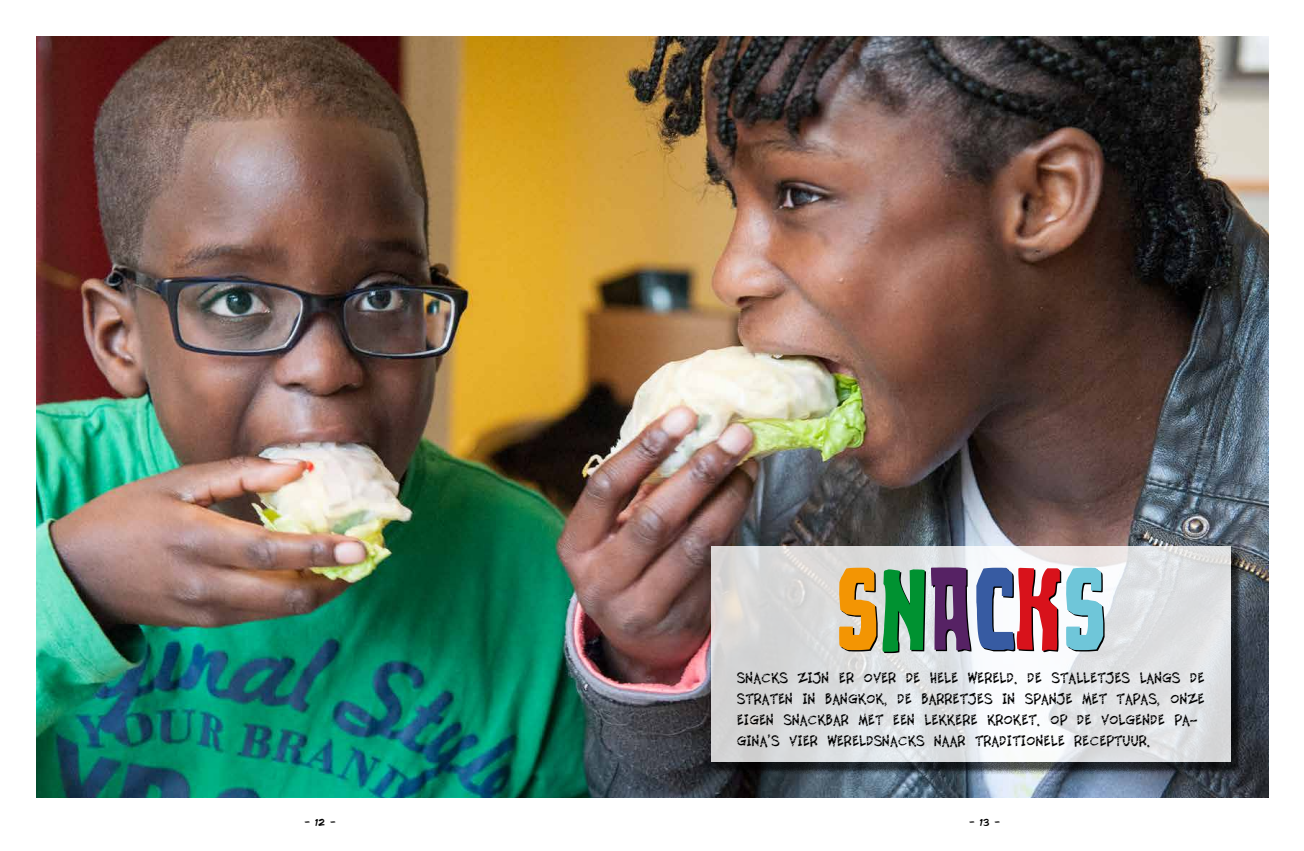
<style>
.page{position:relative;width:1304px;height:851px;background:#fff}
.page>*{position:absolute;margin:0;border:0;box-sizing:border-box;transform-origin:0 0}
.t1{font:116.3px "Demon Priest";color:#000}
.t2{font:17.6px/21.1px "Twelve Ton Sushi";color:#000}
.t3{font:10px "Comic";color:#000}
.s1{color:#f39503}
</style>
<div class="page">
<img style="left:36px;top:36px;width:1233px;height:761px">
<div style="left:712px;top:548px;width:530px;height:226px;background:#000;opacity:.91"></div>
<svg style="left:711px;top:546px;width:519px;height:215px;fill:#dee0e2"></svg>
<h1 class="t1" style="left:836px;top:560px;width:273px"><span class="s1">S</span>NACKS</h1>
<p class="t2" style="left:736px;top:672px;width:469px">SNACKS ZIJN ER OVER DE HELE WERELD. DE STALLETJES LANGS DE STRATEN IN BANGKOK, DE BARRETJES IN SPANJE MET TAPAS, ONZE EIGEN SNACKBAR MET EEN LEKKERE KROKET. OP DE VOLGENDE PA-GINA'S VIER WERELDSNACKS NAAR TRADITIONELE RECEPTUUR.</p>
<p class="t3" style="left:305px;top:814px;width:33px">- 12 -</p>
<p class="t3" style="left:970px;top:814px;width:32px">- 13 -</p>
</div>
